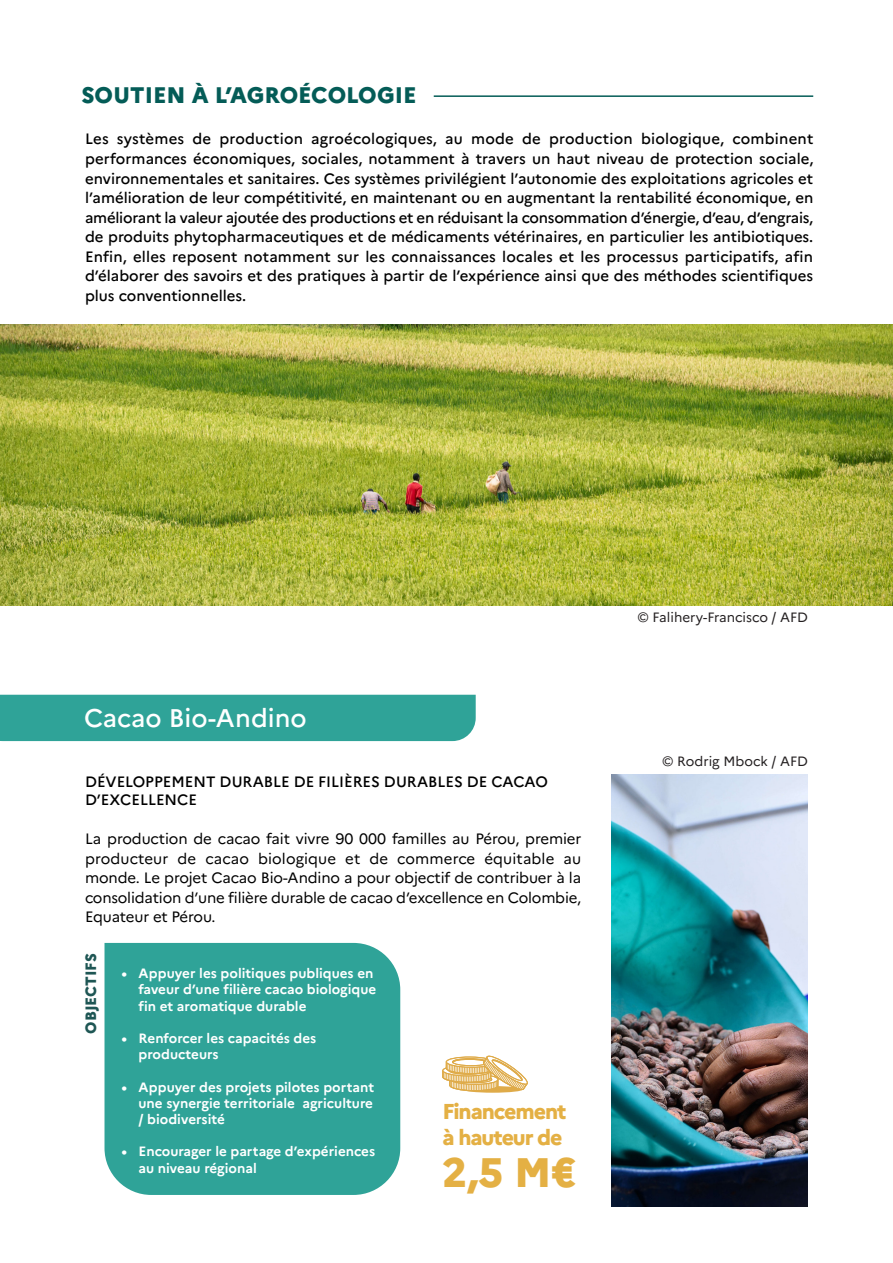
<style>
.page{position:relative;width:893px;height:1263px;background:#fff}
.page>*{position:absolute;margin:0;border:0;box-sizing:border-box;transform-origin:0 0}
.t1{font:800 41.1px "Marianne";color:#e4b044}
.t2{font:500 25.5px "Marianne";color:#fff}
.t3{font:800 22.5px "Marianne";color:#045c57}
.t4{font:800 21.45px "Marianne";letter-spacing:-.05em;color:#e4b044}
.t5{font:500 15px/19.5px "Marianne";color:#000;text-align:justify}
.t6{font:15px/19.5px "Marianne";letter-spacing:-.01em;color:#000;text-align:justify}
.t7{font:800 15px "Marianne";color:#1e5654}
.t8{font:700 13.5px/16.2px "Marianne";color:#fff}
.t9{font:13.5px "Marianne";color:#231f20}
</style>
<div class="page">
<svg style="left:463px;top:1086px;width:60px;height:7px"></svg>
<svg style="left:442px;top:1055px;width:86px;height:36px"></svg>
<img style="left:0;top:324px;width:893px;height:282px">
<hr style="left:434px;top:95px;width:379px;height:2px;background:#045c57">
<div style="left:0;top:695px;width:476px;height:46px;background:#2fa398"></div>
<div style="left:105px;top:943px;width:295px;height:252px;background:#2fa398"></div>
<img style="left:611px;top:774px;width:197px;height:432px">
<p class="t3" style="left:81px;top:78px;width:337px">SOUTIEN À L’AGROÉCOLOGIE</p>
<p class="t5" style="left:85px;top:128px;width:730px">Les systèmes de production agroécologiques, au mode de production biologique, combinent performances économiques, sociales, notamment à travers un haut niveau de protection sociale, environnementales et sanitaires. Ces systèmes privilégient l’autonomie des exploitations agricoles et l’amélioration de leur compétitivité, en maintenant ou en augmentant la rentabilité économique, en améliorant la valeur ajoutée des productions et en réduisant la consommation d’énergie, d’eau, d’engrais, de produits phytopharmaceutiques et de médicaments vétérinaires, en particulier les antibiotiques.<br>Enfin, elles reposent notamment sur les connaissances locales et les processus participatifs, afin d’élaborer des savoirs et des pratiques à partir de l’expérience ainsi que des méthodes scientifiques plus conventionnelles.</p>
<p class="t2" style="left:84px;top:698px;width:224px">Cacao Bio-Andino</p>
<p class="t5" style="left:85px;top:772px;width:464px;line-height:18px">DÉVELOPPEMENT DURABLE DE FILIÈRES DURABLES DE CACAO<br>D’EXCELLENCE</p>
<p class="t6" style="left:85px;top:828px;width:498px">La production de cacao fait vivre 90 000 familles au Pérou, premier producteur de cacao biologique et de commerce équitable au monde. Le projet Cacao Bio-Andino a pour objectif de contribuer à la consolidation d’une filière durable de cacao d’excellence en Colombie, Equateur et Pérou.</p>
<p class="t7" style="left:79px;top:1033px;width:82px;rotate:-90deg">OBJECTIFS</p>
<p class="t8" style="left:139px;top:964px;width:239px;text-indent:-17px">• Appuyer les politiques publiques en faveur d’une filière cacao biologique fin et aromatique durable</p>
<p class="t8" style="left:139px;top:1029px;width:179px;text-indent:-17px">• Renforcer les capacités des producteurs</p>
<p class="t8" style="left:139px;top:1077px;width:237px;text-align:justify;text-indent:-17px">• Appuyer des projets pilotes portant une synergie territoriale agriculture / biodiversité</p>
<p class="t8" style="left:139px;top:1142px;width:238px;text-indent:-17px">• Encourager le partage d’expériences au niveau régional</p>
<p class="t4" style="left:442px;top:1094px;width:125px">Financement</p>
<p class="t4" style="left:442px;top:1120px;width:122px">à hauteur de</p>
<p class="t1" style="left:442px;top:1140px;width:135px">2,5 M€</p>
<p class="t9" style="left:637px;top:607px;width:172px">© Falihery-Francisco / AFD</p>
<p class="t9" style="left:662px;top:751px;width:147px">© Rodrig Mbock / AFD</p>
</div>
